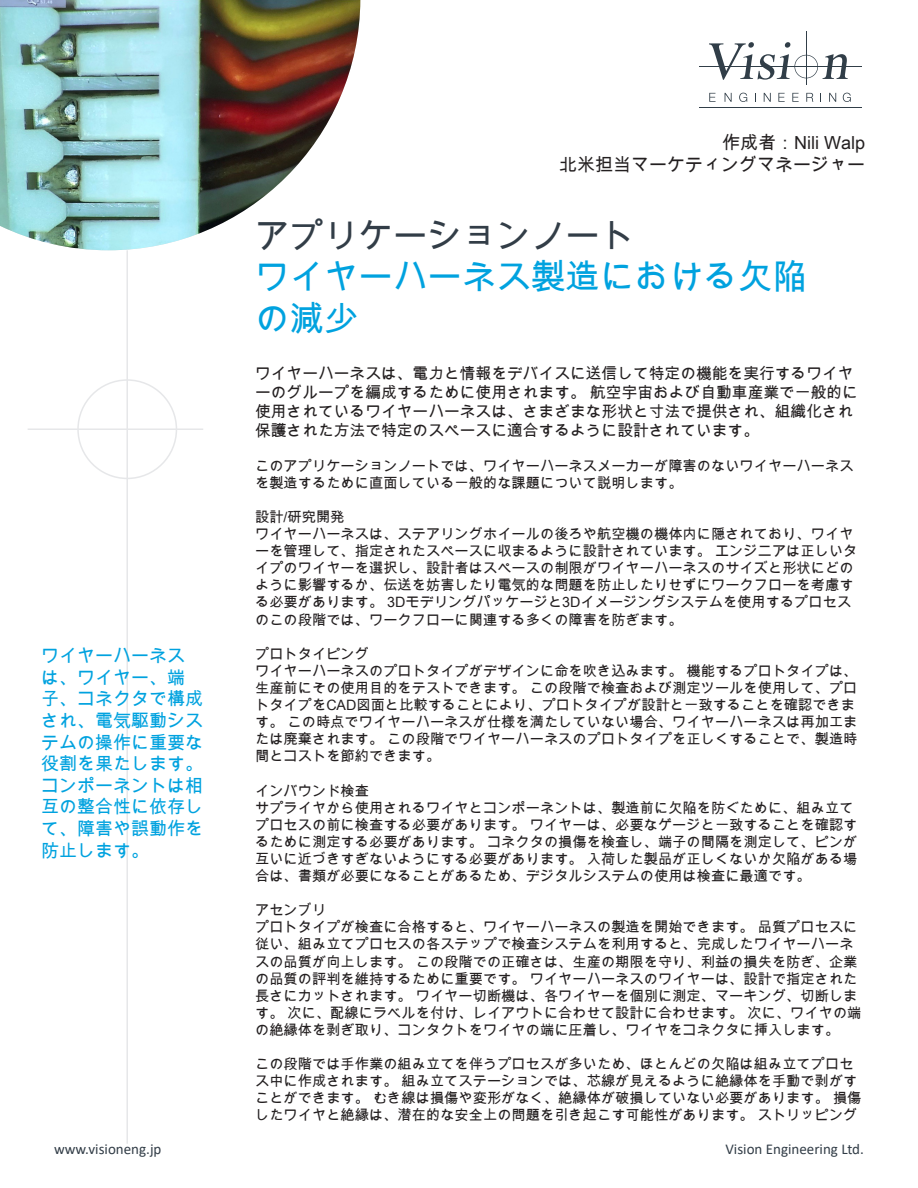
<style>
.page{position:relative;width:918px;height:1188px;background:#fff}
.page>*{position:absolute;margin:0;border:0;box-sizing:border-box;transform-origin:0 0}
.t1{font:34.5px/41.4px "Arial Unicode MS";color:#00a2df}
.t2{font:34.5px "Arial Unicode MS";color:#323d47}
.t3{font:18px/21.6px "Arial Unicode MS";color:#00a2df}
.t4{font:18px "Arial Unicode MS";color:#231f20}
.t5{font:15.75px/18.9px "Arial Unicode MS";color:#231f20}
.t6{font:15px "Calibri";color:#323d47}
.t7{font:14.25px/17.1px "Arial Unicode MS";color:#231f20}
</style>
<div class="page">
<hr style="left:126px;top:250px;width:2px;height:894px;background:#e6e7e9">
<div style="left:77px;top:379px;width:100px;height:100px;border:2px solid #e6e7e9;border-radius:50%"></div>
<hr style="left:28px;top:428px;width:175px;height:2px;background:#e6e7e9">
<svg style="left:709px;top:93px;width:7px;height:9px"></svg>
<svg style="left:725px;top:93px;width:7px;height:9px"></svg>
<svg style="left:739px;top:93px;width:8px;height:9px"></svg>
<svg style="left:764px;top:93px;width:7px;height:9px"></svg>
<svg style="left:778px;top:93px;width:7px;height:9px"></svg>
<svg style="left:792px;top:93px;width:7px;height:9px"></svg>
<svg style="left:806px;top:93px;width:7px;height:9px"></svg>
<svg style="left:829px;top:93px;width:7px;height:9px"></svg>
<svg style="left:843px;top:93px;width:8px;height:9px"></svg>
<hr style="left:699px;top:107px;width:162px;height:1px;background:#313e48">
<hr style="left:699px;top:66px;width:162px;height:1px;background:#313e48">
<svg style="left:709px;top:42px;width:139px;height:38px"></svg>
<hr style="left:806px;top:31px;width:1px;height:54px;background:#313e48">
<img style="left:0;top:0;width:360px;height:250px">
<p class="t4" style="left:722px;top:130px;width:144px">作成者：Nili Walp</p>
<p class="t4" style="left:559px;top:152px;width:308px">北米担当マーケティングマネージャー</p>
<p class="t3" style="left:41px;top:645px;width:164px">ワイヤーハーネスは、ワイヤー、端子、コネクタで構成され、電気駆動システムの操作に重要な役割を果たします。コンポーネントは相互の整合性に依存して、障害や誤動作を防止します。</p>
<p class="t2" style="left:255px;top:211px;width:381px">アプリケーションノート</p>
<p class="t1" style="left:255px;top:256px;width:554px">ワイヤーハーネス製造における欠陥の減少</p>
<p class="t5" style="left:255px;top:364px;width:604px">ワイヤーハーネスは、電力と情報をデバイスに送信して特定の機能を実行するワイヤーのグループを編成するために使用されます。 航空宇宙および自動車産業で一般的に使用されているワイヤーハーネスは、さまざまな形状と寸法で提供され、組織化され保護された方法で特定のスペースに適合するように設計されています。</p>
<p class="t7" style="left:255px;top:457px;width:600px">このアプリケーションノートでは、ワイヤーハーネスメーカーが障害のないワイヤーハーネスを製造するために直面している一般的な課題について説明します。</p>
<p class="t7" style="left:255px;top:508px;width:91px">設計/研究開発</p>
<p class="t7" style="left:255px;top:525px;width:604px">ワイヤーハーネスは、ステアリングホイールの後ろや航空機の機体内に隠されており、ワイヤーを管理して、指定されたスペースに収まるように設計されています。 エンジニアは正しいタイプのワイヤーを選択し、設計者はスペースの制限がワイヤーハーネスのサイズと形状にどのように影響するか、伝送を妨害したり電気的な問題を防止したりせずにワークフローを考慮する必要があります。 3Dモデリングパッケージと3Dイメージングシステムを使用するプロセスのこの段階では、ワークフローに関連する多くの障害を防ぎます。</p>
<p class="t7" style="left:255px;top:645px;width:115px">プロトタイピング</p>
<p class="t7" style="left:255px;top:662px;width:604px">ワイヤーハーネスのプロトタイプがデザインに命を吹き込みます。 機能するプロトタイプは、生産前にその使用目的をテストできます。 この段階で検査および測定ツールを使用して、プロトタイプをCAD図面と比較することにより、プロトタイプが設計と一致することを確認できます。 この時点でワイヤーハーネスが仕様を満たしていない場合、ワイヤーハーネスは再加工または廃棄されます。 この段階でワイヤーハーネスのプロトタイプを正しくすることで、製造時間とコストを節約できます。</p>
<p class="t7" style="left:255px;top:782px;width:115px">インバウンド検査</p>
<p class="t7" style="left:255px;top:799px;width:604px">サプライヤから使用されるワイヤとコンポーネントは、製造前に欠陥を防ぐために、組み立てプロセスの前に検査する必要があります。 ワイヤーは、必要なゲージと一致することを確認するために測定する必要があります。 コネクタの損傷を検査し、端子の間隔を測定して、ピンが互いに近づきすぎないようにする必要があります。 入荷した製品が正しくないか欠陥がある場合は、書類が必要になることがあるため、デジタルシステムの使用は検査に最適です。</p>
<p class="t7" style="left:255px;top:901px;width:73px">アセンブリ</p>
<p class="t7" style="left:255px;top:918px;width:608px">プロトタイプが検査に合格すると、ワイヤーハーネスの製造を開始できます。 品質プロセスに従い、組み立てプロセスの各ステップで検査システムを利用すると、完成したワイヤーハーネスの品質が向上します。 この段階での正確さは、生産の期限を守り、利益の損失を防ぎ、企業の品質の評判を維持するために重要です。 ワイヤーハーネスのワイヤーは、設計で指定された長さにカットされます。 ワイヤー切断機は、各ワイヤーを個別に測定、マーキング、切断します。 次に、配線にラベルを付け、レイアウトに合わせて設計に合わせます。 次に、ワイヤの端の絶縁体を剥ぎ取り、コンタクトをワイヤの端に圧着し、ワイヤをコネクタに挿入します。</p>
<p class="t7" style="left:255px;top:1055px;width:608px">この段階では手作業の組み立てを伴うプロセスが多いため、ほとんどの欠陥は組み立てプロセス中に作成されます。 組み立てステーションでは、芯線が見えるように絶縁体を手動で剥がすことができます。 むき線は損傷や変形がなく、絶縁体が破損していない必要があります。 損傷したワイヤと絶縁は、潜在的な安全上の問題を引き起こす可能性があります。 ストリッピング</p>
<p class="t6" style="left:54px;top:1138px;width:109px">www.visioneng.jp</p>
<p class="t6" style="left:725px;top:1138px;width:140px">Vision Engineering Ltd.</p>
</div>
